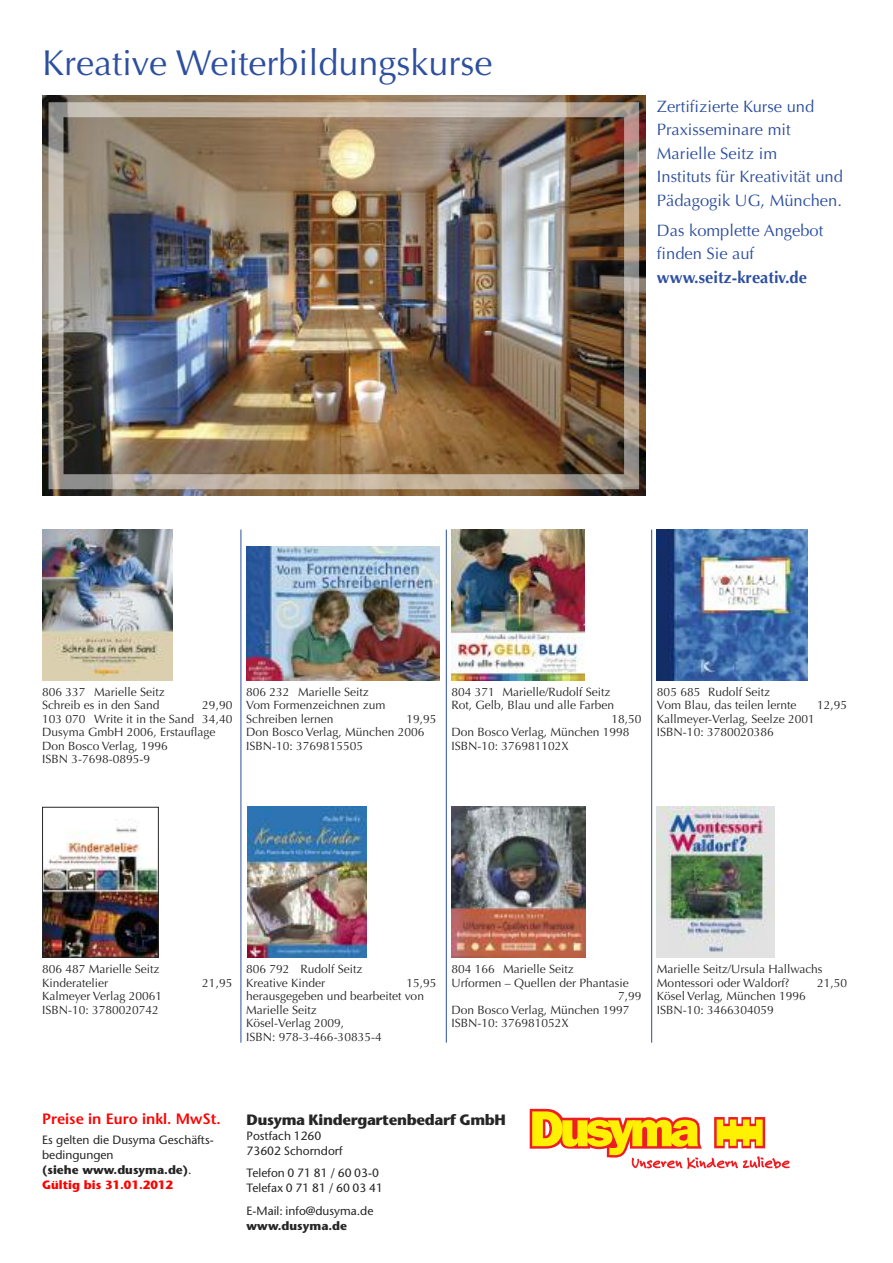
<style>
.page{position:relative;width:893px;height:1263px;background:#fff}
.page>*{position:absolute;margin:0;border:0;box-sizing:border-box;transform-origin:0 0}
.t1{font:36px "Optima";color:#2d4f9f}
.t2{font:16.5px/23.5px "Optima";color:#2d4f9f}
.t3{font:700 16.5px "Optima";color:#2d4f9f}
.t4{font:700 15px "Stone Sans";letter-spacing:-.02em;color:#272627}
.t5{font:600 15px "Stone Sans";color:#f00}
.t6{font:12px/13.5px "Optima";color:#272627}
.t7{font:12px/15px "Stone Sans";color:#272627}
.t8{font:700 12px "Stone Sans";color:#272627}
.s1{font-weight:700}
.s2{font-weight:700;color:#f00}
</style>
<div class="page">
<svg style="left:530px;top:1109px;width:260px;height:60px"></svg>
<img style="left:247px;top:546px;width:192px;height:134px">
<img style="left:451px;top:530px;width:133px;height:150px">
<img style="left:451px;top:807px;width:134px;height:151px">
<img style="left:248px;top:807px;width:118px;height:151px">
<img style="left:42px;top:530px;width:131px;height:150px">
<img style="left:657px;top:807px;width:118px;height:151px">
<img style="left:657px;top:530px;width:150px;height:150px">
<img style="left:44px;top:819px;width:113px;height:137px">
<div style="left:42px;top:807px;width:117px;height:151px;border:1px solid #272627"></div>
<img style="left:42px;top:96px;width:604px;height:400px">
<img style="left:49px;top:102px;width:590px;height:387px">
<hr style="left:241px;top:530px;width:1px;height:513px;background:#2d4f9f">
<hr style="left:446px;top:530px;width:1px;height:513px;background:#2d4f9f">
<hr style="left:651px;top:530px;width:1px;height:513px;background:#2d4f9f">
<h1 class="t1" style="left:42px;top:42px;width:452px">Kreative Weiterbildungskurse</h1>
<h2 class="t2" style="left:657px;top:95px;width:187px">Zertifizierte Kurse und<br>Praxisseminare mit<br>Marielle Seitz im<br>Instituts für Kreativität und<br>Pädagogik UG, München.</h2>
<h2 class="t2" style="left:657px;top:218px;width:168px">Das komplette Angebot finden Sie auf</h2>
<h2 class="t3" style="left:657px;top:267px;width:152px">www.seitz-kreativ.de</h2>
<p class="t6" style="left:42px;top:685px;width:124px">806 337 Marielle Seitz<br>Schreib es in den Sand</p>
<p class="t6" style="left:42px;top:699px;width:192px;text-indent:160px">29,90<br>103 070 Write it in the Sand 34,40<br>Dusyma GmbH 2006, Erstauflage<br>Don Bosco Verlag, 1996<br>ISBN 3-7698-0895-9</p>
<p class="t6" style="left:246px;top:685px;width:141px">806 232 Marielle Seitz<br>Vom Formenzeichnen zum<br>Schreiben lernen</p>
<p class="t6" style="left:246px;top:712px;width:192px;text-indent:160px">19,95<br>Don Bosco Verlag, München 2006<br>ISBN-10: 3769815505</p>
<p class="t6" style="left:451px;top:685px;width:161px">804 371 Marielle/Rudolf Seitz</p>
<p class="t6" style="left:451px;top:699px;width:164px">Rot, Gelb, Blau und alle Farben</p>
<p class="t6" style="left:612px;top:712px;width:32px">18,50</p>
<p class="t6" style="left:451px;top:726px;width:180px">Don Bosco Verlag, München 1998</p>
<p class="t6" style="left:451px;top:739px;width:119px">ISBN-10: 376981102X</p>
<p class="t6" style="left:657px;top:685px;width:141px">805 685 Rudolf Seitz<br>Vom Blau, das teilen lernte</p>
<p class="t6" style="left:817px;top:699px;width:32px">12,95</p>
<p class="t6" style="left:657px;top:712px;width:159px">Kallmeyer-Verlag, Seelze 2001<br>ISBN-10: 3780020386</p>
<p class="t6" style="left:42px;top:962px;width:119px">806 487 Marielle Seitz<br>Kinderatelier</p>
<p class="t6" style="left:42px;top:989px;width:122px">Kalmeyer Verlag 20061<br>ISBN-10: 3780020742</p>
<p class="t6" style="left:202px;top:976px;width:32px">21,95</p>
<p class="t6" style="left:246px;top:962px;width:118px">806 792 Rudolf Seitz<br>Kreative Kinder</p>
<p class="t6" style="left:246px;top:976px;width:192px;text-indent:160px">15,95 herausgegeben und bearbeitet von<br>Marielle Seitz<br>Kösel-Verlag 2009,<br>ISBN: 978-3-466-30835-4</p>
<p class="t6" style="left:451px;top:962px;width:124px">804 166 Marielle Seitz</p>
<p class="t6" style="left:451px;top:976px;width:179px">Urformen – Quellen der Phantasie</p>
<p class="t6" style="left:618px;top:989px;width:25px">7,99</p>
<p class="t6" style="left:451px;top:1003px;width:180px">Don Bosco Verlag, München 1997</p>
<p class="t6" style="left:451px;top:1016px;width:119px">ISBN-10: 376981052X</p>
<p class="t6" style="left:657px;top:962px;width:167px">Marielle Seitz/Ursula Hallwachs<br>Montessori oder Waldorf?</p>
<p class="t6" style="left:817px;top:976px;width:32px">21,50</p>
<p class="t6" style="left:657px;top:989px;width:150px">Kösel Verlag, München 1996<br>ISBN-10: 3466304059</p>
<p class="t5" style="left:42px;top:1113px;width:180px">Preise in Euro inkl. MwSt.</p>
<p class="t7" style="left:42px;top:1133px;width:173px">Es gelten die Dusyma Geschäfts&shy;bedingungen<br><span class="s1">(siehe www.dusyma.de)</span>.<br><span class="s2">Gültig bis 31.01.2012</span></p>
<p class="t4" style="left:247px;top:1113px;width:261px">Dusyma Kindergartenbedarf GmbH</p>
<p class="t7" style="left:247px;top:1129px;width:98px">Postfach 1260<br>73602 Schorndorf</p>
<p class="t7" style="left:247px;top:1166px;width:138px">Telefon 0 71 81 / 60 03-0<br>Telefax 0 71 81 / 60 03 41</p>
<p class="t7" style="left:247px;top:1204px;width:128px">E-Mail: info@dusyma.de</p>
<p class="t8" style="left:247px;top:1221px;width:102px">www.dusyma.de</p>
</div>
